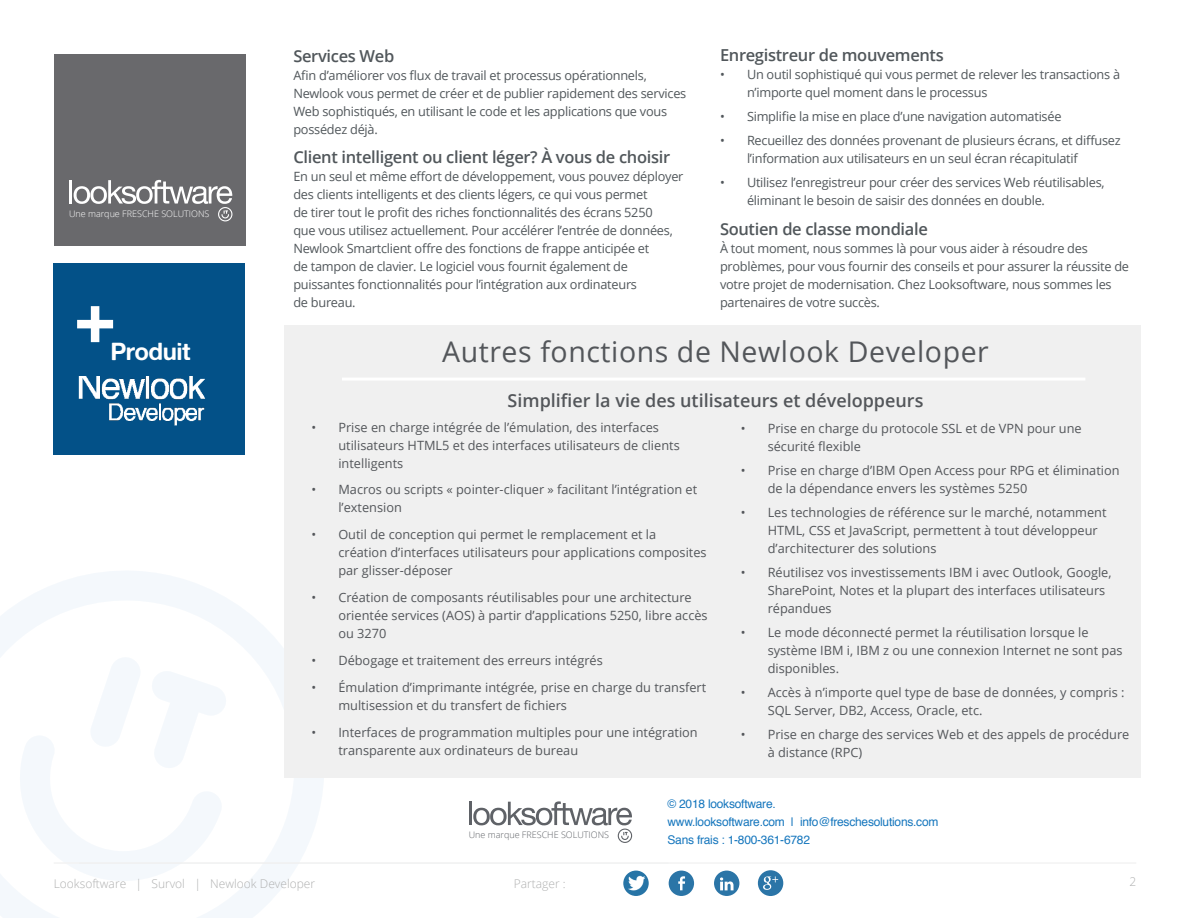
<style>
.page{position:relative;width:1188px;height:918px;background:#fff}
.page>*{position:absolute;margin:0;border:0;box-sizing:border-box;transform-origin:0 0}
.t1{font:28.5px "Open Sans";letter-spacing:.02em;color:#53565a}
.t2{font:24px "Alte Haas Grotesk Bold";letter-spacing:-.02em;color:#fff}
.t3{font:600 18px "Open Sans";color:#53565a}
.Main_body_copy_parag{font:600 16.5px "Open Sans";letter-spacing:-.02em;color:#51575b}
.t4{font:12.75px/18px "Open Sans";color:#53565a}
.Main_body_copy_parag-2{font:12.75px/18px "Open Sans";letter-spacing:-.02em;color:#51575b}
.t5{font:12px/18px "Helvetica";letter-spacing:-.02em;color:#1576bd}
.t6{font:300 12px "Open Sans";color:#afb0b0}
.t7{font:300 9px "Open Sans";color:#fff}
.t8{font:300 9px "Open Sans";color:#5f6267}
</style>
<div class="page">
<div style="left:54px;top:264px;width:191px;height:191px;background:#035188"></div>
<svg style="left:77px;top:306px;width:36px;height:36px"></svg>
<svg style="left:0;top:571px;width:324px;height:347px"></svg>
<svg style="left:18px;top:655px;width:210px;height:228px"></svg>
<hr style="left:54px;top:862px;width:1082px;height:2px;background:#f3f3f3">
<div style="left:758px;top:870px;width:25px;height:26px;background:#2b75a7;border-radius:50%"></div>
<svg style="left:763px;top:876px;width:15px;height:14px"></svg>
<svg style="left:623px;top:871px;width:26px;height:25px"></svg>
<img style="left:623px;top:871px;width:23px;height:25px">
<div style="left:669px;top:871px;width:25px;height:25px;background:#2b75a7;border-radius:50%"></div>
<svg style="left:678px;top:876px;width:7px;height:14px"></svg>
<div style="left:714px;top:871px;width:25px;height:25px;background:#2b75a7;border-radius:50%"></div>
<svg style="left:720px;top:877px;width:14px;height:13px"></svg>
<div style="left:54px;top:54px;width:191px;height:191px;background:#69696c"></div>
<hr style="left:69px;top:180px;width:3px;height:24px;background:#fff">
<svg style="left:74px;top:180px;width:158px;height:41px"></svg>
<hr style="left:469px;top:802px;width:3px;height:23px;background:#5f6267">
<svg style="left:473px;top:801px;width:159px;height:42px"></svg>
<div style="left:284px;top:325px;width:857px;height:453px;background:#f0f0f0"></div>
<hr style="left:342px;top:378px;width:743px;height:3px;background:#fff">
<img style="left:78px;top:376px;width:127px;height:50px">
<p class="t7" style="left:69px;top:207px;width:142px">Une marque FRESCHE SOLUTIONS</p>
<p class="Main_body_copy_parag" style="left:293px;top:45px;width:102px">Services Web</p>
<p class="Main_body_copy_parag-2" style="left:293px;top:66px;width:394px">Afin d’améliorer vos flux de travail et processus opérationnels, Newlook vous permet de créer et de publier rapidement des services Web sophistiqués, en utilisant le code et les applications que vous possédez déjà.</p>
<p class="Main_body_copy_parag" style="left:293px;top:145px;width:378px">Client intelligent ou client léger? À vous de choisir</p>
<p class="Main_body_copy_parag-2" style="left:293px;top:167px;width:392px">En un seul et même effort de développement, vous pouvez déployer des clients intelligents et des clients légers, ce qui vous permet<br>de tirer tout le profit des riches fonctionnalités des écrans 5250<br>que vous utilisez actuellement. Pour accélérer l’entrée de données, Newlook Smartclient offre des fonctions de frappe anticipée et<br>de tampon de clavier. Le logiciel vous fournit également de puissantes fonctionnalités pour l’intégration aux ordinateurs<br>de bureau.</p>
<p class="Main_body_copy_parag" style="left:720px;top:43px;width:225px">Enregistreur de mouvements</p>
<p class="Main_body_copy_parag-2" style="left:747px;top:65px;width:375px;text-indent:-27px">• Un outil sophistiqué qui vous permet de relever les transactions à n’importe quel moment dans le processus</p>
<p class="Main_body_copy_parag-2" style="left:720px;top:107px;width:343px">• Simplifie la mise en place d’une navigation automatisée</p>
<p class="Main_body_copy_parag-2" style="left:747px;top:131px;width:375px;text-indent:-27px">• Recueillez des données provenant de plusieurs écrans, et diffusez l’information aux utilisateurs en un seul écran récapitulatif</p>
<p class="Main_body_copy_parag-2" style="left:747px;top:173px;width:359px;text-indent:-27px">• Utilisez l’enregistreur pour créer des services Web réutilisables, éliminant le besoin de saisir des données en double.</p>
<p class="Main_body_copy_parag" style="left:720px;top:217px;width:209px">Soutien de classe mondiale</p>
<p class="Main_body_copy_parag-2" style="left:720px;top:239px;width:411px">À tout moment, nous sommes là pour vous aider à résoudre des problèmes, pour vous fournir des conseils et pour assurer la réussite de votre projet de modernisation. Chez Looksoftware, nous sommes les partenaires de votre succès.</p>
<p class="t2" style="left:110px;top:337px;width:82px">Produit</p>
<p class="t1" style="left:442px;top:332px;width:548px">Autres fonctions de Newlook Developer</p>
<p class="t3" style="left:508px;top:388px;width:417px">Simplifier la vie des utilisateurs et développeurs</p>
<p class="t4" style="left:338px;top:418px;width:343px;text-indent:-27px">• Prise en charge intégrée de l’émulation, des interfaces utilisateurs HTML5 et des interfaces utilisateurs de clients intelligents</p>
<p class="t4" style="left:338px;top:480px;width:360px;text-indent:-27px">• Macros ou scripts « pointer-cliquer » facilitant l’intégration et l’extension</p>
<p class="t4" style="left:338px;top:525px;width:370px;text-indent:-27px">• Outil de conception qui permet le remplacement et la création d’interfaces utilisateurs pour applications composites par glisser-déposer</p>
<p class="t4" style="left:338px;top:588px;width:371px;text-indent:-27px">• Création de composants réutilisables pour une architecture orientée services (AOS) à partir d’applications 5250, libre accès ou 3270</p>
<p class="t4" style="left:311px;top:651px;width:293px">• Débogage et traitement des erreurs intégrés</p>
<p class="t4" style="left:338px;top:678px;width:369px;text-indent:-27px">• Émulation d’imprimante intégrée, prise en charge du transfert multisession et du transfert de fichiers</p>
<p class="t4" style="left:338px;top:723px;width:361px;text-indent:-27px">• Interfaces de programmation multiples pour une intégration transparente aux ordinateurs de bureau</p>
<p class="t4" style="left:768px;top:419px;width:315px;text-indent:-27px">• Prise en charge du protocole SSL et de VPN pour une sécurité flexible</p>
<p class="t4" style="left:768px;top:461px;width:353px;text-indent:-27px">• Prise en charge d’IBM Open Access pour RPG et élimination de la dépendance envers les systèmes 5250</p>
<p class="t4" style="left:768px;top:503px;width:340px;text-indent:-27px">• Les technologies de référence sur le marché, notamment<br>HTML, CSS et JavaScript, permettent à tout développeur d’architecturer des solutions</p>
<p class="t4" style="left:768px;top:563px;width:345px;text-indent:-27px">• Réutilisez vos investissements IBM i avec Outlook, Google,<br>SharePoint, Notes et la plupart des interfaces utilisateurs répandues</p>
<p class="t4" style="left:768px;top:623px;width:356px;text-indent:-27px">• Le mode déconnecté permet la réutilisation lorsque le système IBM i, IBM z ou une connexion Internet ne sont pas disponibles.</p>
<p class="t4" style="left:768px;top:683px;width:358px;text-indent:-27px">• Accès à n’importe quel type de base de données, y compris :<br>SQL Server, DB2, Access, Oracle, etc.</p>
<p class="t4" style="left:768px;top:725px;width:363px;text-indent:-27px">• Prise en charge des services Web et des appels de procédure à distance (RPC)</p>
<p class="t8" style="left:469px;top:829px;width:142px">Une marque FRESCHE SOLUTIONS</p>
<p class="t6" style="left:54px;top:876px;width:263px">Looksoftware | Survol | Newlook Developer</p>
<p class="t6" style="left:514px;top:876px;width:53px">Partager :</p>
<p class="t5" style="left:668px;top:796px;width:272px">© 2018 looksoftware.<br>www.looksoftware.com | info@freschesolutions.com<br>Sans frais : 1-800-361-6782</p>
<p class="t6" style="left:1129px;top:873px;width:8px">2</p>
</div>
